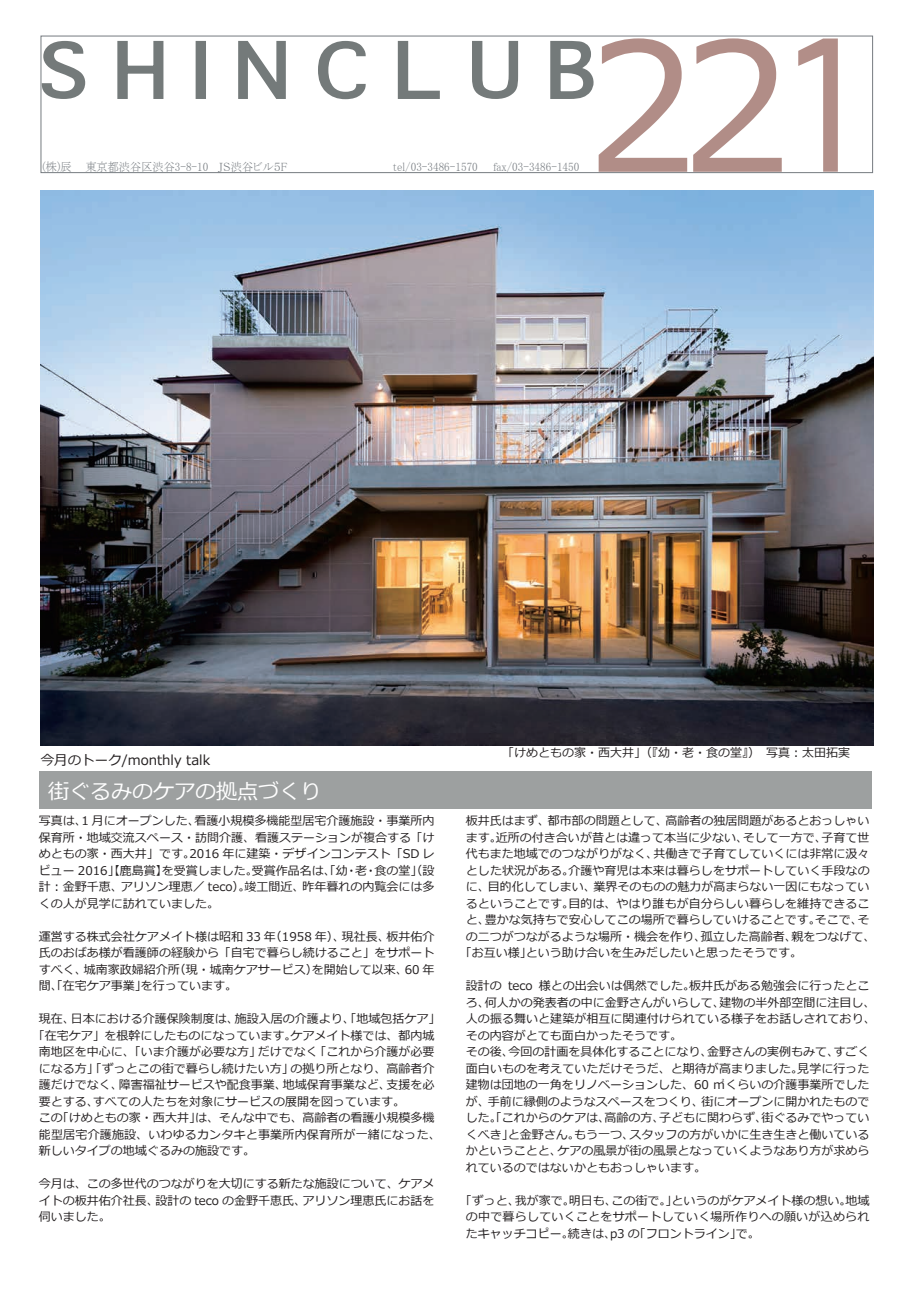
<style>
.page{position:relative;width:919px;height:1289px;background:#fff}
.page>*{position:absolute;margin:0;border:0;box-sizing:border-box;transform-origin:0 0}
.t1{font:21px "Meiryo";color:#fff}
.t2{font:13.5px "Meiryo";color:#231f20}
.t3{font:12px/16.5px "Meiryo";color:#231f20;text-align:justify}
.t4{font:12px "MS P Mincho";color:#7b8085;scale:.93 1}
</style>
<div class="page">
<div style="left:39px;top:771px;width:833px;height:38px;background:#9da0a0"></div>
<svg style="left:43px;top:41px;width:42px;height:58px"></svg>
<div style="left:41px;top:36px;width:831px;height:137px;border:1px solid #767b80"></div>
<svg style="left:117px;top:41px;width:46px;height:58px"></svg>
<div style="left:195px;top:41px;width:11px;height:58px;background:#747a7a;border:2px solid #3e4646"></div>
<svg style="left:238px;top:41px;width:48px;height:58px"></svg>
<svg style="left:318px;top:41px;width:47px;height:58px"></svg>
<svg style="left:398px;top:41px;width:42px;height:58px"></svg>
<svg style="left:472px;top:41px;width:46px;height:58px"></svg>
<svg style="left:550px;top:38px;width:137px;height:134px"></svg>
<svg style="left:693px;top:38px;width:88px;height:134px"></svg>
<svg style="left:798px;top:38px;width:39px;height:134px"></svg>
<img style="left:41px;top:190px;width:832px;height:555px">
<p class="t4" style="left:43px;top:160px;width:265px">(株)辰 東京都渋谷区渋谷3-8-10 　ＪＳ渋谷ビル５F</p>
<p class="t4" style="left:393px;top:161px;width:92px">tel/03-3486-1570</p>
<p class="t4" style="left:493px;top:161px;width:94px">fax/03-3486-1450</p>
<p class="t2" style="left:41px;top:751px;width:171px">今月のトーク/monthly talk</p>
<h1 class="t1" style="left:48px;top:776px;width:274px">街ぐるみのケアの拠点づくり</h1>
<p class="t3" style="left:39px;top:813px;width:397px">写真は、1 月にオープンした、看護小規模多機能型居宅介護施設・事業所内保育所・地域交流スペース・訪問介護、看護ステーションが複合する「けめともの家・西大井」です。2016 年に建築・デザインコンテスト「SD レビュー 2016」【鹿島賞】を受賞しました。受賞作品名は、「幼・老・食の堂」（設計︓金野千恵、アリソン理恵／ teco）。竣工間近、昨年暮れの内覧会には多くの人が見学に訪れていました。</p>
<p class="t3" style="left:39px;top:928px;width:397px">運営する株式会社ケアメイト様は昭和 33 年（1958 年）、現社長、板井佑介氏のおばあ様が看護師の経験から「自宅で暮らし続けること」をサポートすべく、城南家政婦紹介所（現・城南ケアサービス）を開始して以来、60 年間、「在宅ケア事業」を行っています。</p>
<p class="t3" style="left:39px;top:1011px;width:403px">現在、日本における介護保険制度は、施設入居の介護より、「地域包括ケア」</p>
<p class="t3" style="left:33px;top:1027px;width:403px">「在宅ケア」を根幹にしたものになっています。ケアメイト様では、都内城</p>
<p class="t3" style="left:39px;top:1044px;width:397px">南地区を中心に、「いま介護が必要な方」だけでなく「これから介護が必要</p>
<p class="t3" style="left:39px;top:1060px;width:397px">になる方」「ずっとこの街で暮らし続けたい方」の拠り所となり、高齢者介</p>
<p class="t3" style="left:39px;top:1077px;width:397px">護だけでなく、障害福祉サービスや配食事業、地域保育事業など、支援を必</p>
<p class="t3" style="left:39px;top:1093px;width:367px">要とする、すべての人たちを対象にサービスの展開を図っています。</p>
<p class="t3" style="left:39px;top:1110px;width:397px">この「けめともの家・西大井」は、そんな中でも、高齢者の看護小規模多機</p>
<p class="t3" style="left:39px;top:1126px;width:403px">能型居宅介護施設、いわゆるカンタキと事業所内保育所が一緒になった、</p>
<p class="t3" style="left:39px;top:1143px;width:217px">新しいタイプの地域ぐるみの施設です。</p>
<p class="t3" style="left:39px;top:1176px;width:397px">今月は、この多世代のつながりを大切にする新たな施設について、ケアメイトの板井佑介社長、設計の teco の金野千恵氏、アリソン理恵氏にお話を伺いました。</p>
<p class="t3" style="left:502px;top:745px;width:349px">「けめともの家・西大井」（『幼・老・食の堂』）　写真︓太田拓実</p>
<p class="t3" style="left:466px;top:813px;width:405px">板井氏はまず、都市部の問題として、高齢者の独居問題があるとおっしゃい</p>
<p class="t3" style="left:466px;top:829px;width:405px">ます。近所の付き合いが昔とは違って本当に少ない、そして一方で、子育て世</p>
<p class="t3" style="left:466px;top:846px;width:405px">代もまた地域でのつながりがなく、共働きで子育てしていくには非常に汲々</p>
<p class="t3" style="left:466px;top:862px;width:405px">とした状況がある。介護や育児は本来は暮らしをサポートしていく手段なの</p>
<p class="t3" style="left:466px;top:879px;width:405px">に、目的化してしまい、業界そのものの魅力が高まらない一因にもなってい</p>
<p class="t3" style="left:466px;top:895px;width:405px">るということです。目的は、やはり誰もが自分らしい暮らしを維持できるこ</p>
<p class="t3" style="left:466px;top:912px;width:405px">と、豊かな気持ちで安心してこの場所で暮らしていけることです。そこで、そ</p>
<p class="t3" style="left:466px;top:928px;width:411px">の二つがつながるような場所・機会を作り、孤立した高齢者、親をつなげて、</p>
<p class="t3" style="left:460px;top:945px;width:343px">「お互い様」という助け合いを生みだしたいと思ったそうです。</p>
<p class="t3" style="left:466px;top:978px;width:411px;text-align:left">設計の teco 様との出会いは偶然でした。板井氏がある勉強会に行ったところ、何人かの発表者の中に金野さんがいらして、建物の半外部空間に注目し、人の振る舞いと建築が相互に関連付けられている様子をお話しされており、その内容がとても面白かったそうです。<br>その後、今回の計画を具体化することになり、金野さんの実例もみて、すごく面白いものを考えていただけそうだ、と期待が高まりました。見学に行った建物は団地の一角をリノベーションした、60 ㎡くらいの介護事業所でしたが、手前に縁側のようなスペースをつくり、街にオープンに開かれたものでした。「これからのケアは、高齢の方、子どもに関わらず、街ぐるみでやっていくべき」と金野さん。もう一つ、スタッフの方がいかに生き生きと働いているかということと、ケアの風景が街の風景となっていくようなあり方が求められているのではないかともおっしゃいます。</p>
<p class="t3" style="left:466px;top:1192px;width:405px;text-indent:-6px">「ずっと、我が家で。明日も、この街で。」というのがケアメイト様の想い。地域の中で暮らしていくことをサポートしていく場所作りへの願いが込められたキャッチコピー。続きは、p3 の「フロントライン」で。</p>
</div>
